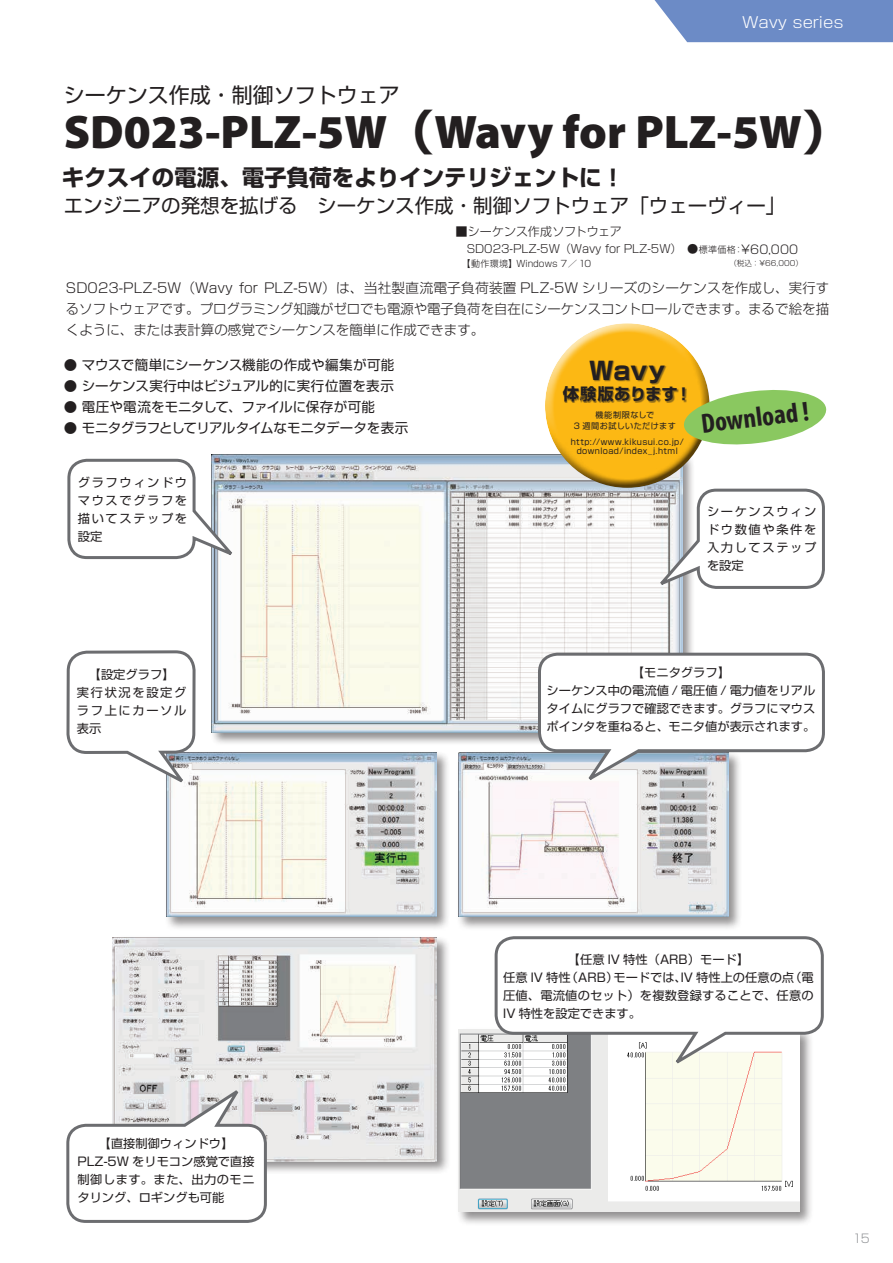
<style>
.page{position:relative;width:893px;height:1263px;background:#fff}
.page>*{position:absolute;margin:0;border:0;box-sizing:border-box;transform-origin:0 0}
.t1{font:900 47.25px "Myriad Pro";color:#231f20}
.t2{font:700 condensed 27.75px "Myriad Pro";color:#231f20}
.t3{font:700 24.45px "Shin Go";color:#231f20}
.t4{font:700 22.5px "Shin Go";color:#231f20}
.t5{font:21px "Shin Go";color:#231f20}
.t6{font:19.5px "Shin Go";color:#231f20}
.t7{font:700 16.35px "Shin Go";letter-spacing:.015em;color:#231f20}
.t8{font:300 15px "Shin Go";letter-spacing:-.005em;color:#fff;scale:1.1 1}
.t9{font:300 13.5px/21px "Shin Go";color:#231f20;text-align:justify}
.t10{font:13.5px "Shin Go";color:#231f20}
.t11{font:13.5px "Shin Go";letter-spacing:-.035em;color:#231f20}
.t12{font:12px/18px "Shin Go";color:#231f20;text-align:justify}
.t13{font:12px/18px "Shin Go";letter-spacing:.135em;color:#231f20}
.t14{font:300 12px "Shin Go";letter-spacing:-.005em;color:#231f20}
.t15{font:300 12px "Shin Go";color:#939598}
.t16{font:300 11.25px "Shin Go";letter-spacing:-.01em;color:#231f20}
.t17{font:300 9px "Shin Go";letter-spacing:.005em;color:#231f20}
.t18{font:8.1px/10.8px "Shin Go";letter-spacing:.045em;color:#231f20;text-align:center}
.t19{font:300 7.5px "Shin Go";color:#231f20}
.s1{font-family:"Shin Go";font-weight:700}
.s2{font-size:9px}
.s3{font-size:12px}
</style>
<div class="page">
<svg style="left:654px;top:0;width:239px;height:42px;background:#7693ca"></svg>
<div style="left:210px;top:453px;width:485px;height:292px;background:#231f20;opacity:.5"></div>
<img style="left:212px;top:455px;width:470px;height:277px">
<div style="left:164px;top:750px;width:287px;height:181px;background:#231f20;opacity:.5"></div>
<img style="left:166px;top:752px;width:271px;height:165px">
<div style="left:456px;top:750px;width:287px;height:181px;background:#231f20;opacity:.5"></div>
<img style="left:458px;top:752px;width:271px;height:165px">
<div style="left:456px;top:1027px;width:358px;height:199px;background:#231f20;opacity:.5"></div>
<img style="left:458px;top:1030px;width:342px;height:182px">
<div style="left:535px;top:320px;width:169px;height:130px;background:#fff;opacity:.75"></div>
<div style="left:546px;top:349px;width:165px;height:139px;background:#231f20;opacity:.75"></div>
<div style="left:563px;top:361px;width:124px;height:42px;background:#231f20;opacity:.5"></div>
<svg style="left:682px;top:387px;width:145px;height:61px"></svg>
<svg style="left:66px;top:650px;width:131px;height:140px"></svg>
<svg style="left:67px;top:457px;width:175px;height:104px"></svg>
<svg style="left:651px;top:487px;width:174px;height:104px"></svg>
<svg style="left:536px;top:651px;width:289px;height:137px"></svg>
<svg style="left:493px;top:936px;width:331px;height:135px"></svg>
<div style="left:111px;top:935px;width:340px;height:240px;background:#231f20;opacity:.5"></div>
<img style="left:113px;top:938px;width:324px;height:223px">
<svg style="left:66px;top:1082px;width:202px;height:141px"></svg>
<h3 class="t5" style="left:64px;top:81px;width:337px">シーケンス作成・制御ソフトウェア</h3>
<p class="t8" style="left:742px;top:13px;width:94px">Wavy series</p>
<h1 class="t1" style="left:64px;top:101px;width:787px">SD023-PLZ-5W<span class="s1">（</span>Wavy for PLZ-5W<span class="s1">）</span></h1>
<h3 class="t4" style="left:62px;top:162px;width:564px">キクスイの電源、電子負荷をよりインテリジェントに！</h3>
<h3 class="t6" style="left:64px;top:193px;width:723px">エンジニアの発想を拡げる　シーケンス作成・制御ソフトウェア「ウェーヴィー」</h3>
<p class="t14" style="left:456px;top:223px;width:180px">■シーケンス作成ソフトウェア　</p>
<p class="t16" style="left:467px;top:242px;width:333px">SD023-PLZ-5W（Wavy for PLZ-5W）　●<span class="s2">標準価格：</span><span class="s3">¥60,000</span></p>
<p class="t17" style="left:458px;top:258px;width:135px">　【動作環境】Windows 7／ 10</p>
<p class="t19" style="left:729px;top:259px;width:75px">（税込：¥66,000）</p>
<p class="t9" style="left:66px;top:277px;width:765px">SD023-PLZ-5W（Wavy for PLZ-5W）は、当社製直流電子負荷装置 PLZ-5W シリーズのシーケンスを作成し、実行するソフトウェアです。プログラミング知識がゼロでも電源や電子負荷を自在にシーケンスコントロールできます。まるで絵を描くように、または表計算の感覚でシーケンスを簡単に作成できます。</p>
<p class="t10" style="left:64px;top:355px;width:332px">● マウスで簡単にシーケンス機能の作成や編集が可能</p>
<p class="t10" style="left:64px;top:376px;width:332px">● シーケンス実行中はビジュアル的に実行位置を表示</p>
<p class="t10" style="left:64px;top:398px;width:313px">● 電圧や電流をモニタして、ファイルに保存が可能</p>
<p class="t11" style="left:64px;top:419px;width:346px">● モニタグラフとしてリアルタイムなモニタデータを表示</p>
<h3 class="t3" style="left:589px;top:355px;width:77px">Wavy</h3>
<h3 class="t7" style="left:563px;top:383px;width:130px">体験版あります！</h3>
<p class="t18" style="left:574px;top:409px;width:103px">機能制限なしで<br>3 週間お試しいただけます</p>
<p class="t18" style="left:571px;top:437px;width:114px;line-height:9.4px">http://www.kikusui.co.jp/ download/index_j.html</p>
<h2 class="t2" style="left:699px;top:407px;width:110px;rotate:-7deg">Download !</h2>
<p class="t12" style="left:78px;top:473px;width:111px">グラフウィンドウマウスでグラフを描いてステップを設定</p>
<p class="t13" style="left:77px;top:664px;width:111px;text-indent:12px">【設定グラフ】実行状況を設定グラフ上にカーソル表示</p>
<p class="t12" style="left:707px;top:502px;width:111px">シーケンスウィンドウ数値や条件を入力してステップを設定</p>
<p class="t12" style="left:546px;top:662px;width:270px;text-align:center">【モニタグラフ】<br>シーケンス中の電流値 / 電圧値 / 電力値をリアルタイムにグラフで確認できます。グラフにマウスポインタを重ねると、モニタ値が表示されます。</p>
<p class="t12" style="left:77px;top:1134px;width:179px;text-align:left;text-indent:21px">【直接制御ウィンドウ】<br>PLZ-5W をリモコン感覚で直接制御します。また、出力のモニタリング、ロギングも可能</p>
<p class="t12" style="left:503px;top:949px;width:312px;text-align:left;text-indent:65px">【任意 IV 特性（ARB）モード】<br>任意 IV 特性（ARB）モードでは、IV 特性上の任意の点（電圧値、電流値のセット）を複数登録することで、任意の<br>IV 特性を設定できます。</p>
<p class="t15" style="left:853px;top:1231px;width:19px">15</p>
</div>
